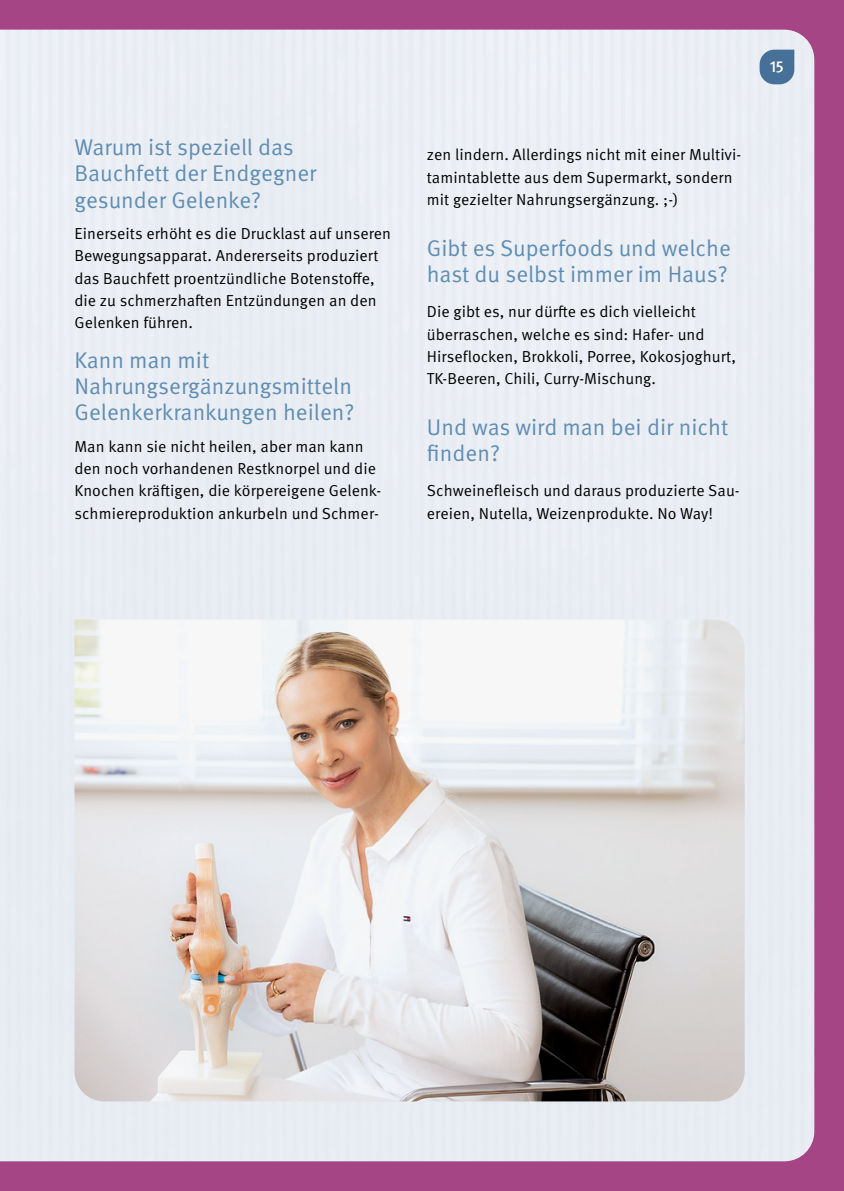
<style>
.page{position:relative;width:844px;height:1191px;background:#fff}
.page>*{position:absolute;margin:0;border:0;box-sizing:border-box;transform-origin:0 0}
.t1{font:22.75px/26.2px "Meta Pro Norm";color:#5f8db3}
.t2{font:15.92px/22.4px "Meta Pro Norm";letter-spacing:.005em;color:#000}
.t3{font:500 15.92px "Meta Pro";color:#fff}
</style>
<div class="page">
<div style="left:0;top:0;width:843px;height:1191px;background:#a64585"></div>
<div style="left:0;top:30px;width:814px;height:1131px;background:#e9eef3"></div>
<svg style="left:759px;top:50px;width:35px;height:34px"></svg>
<img style="left:74px;top:619px;width:670px;height:482px">
<h1 class="t1" style="left:74px;top:133px;width:244px">Warum ist speziell das<br>Bauchfett der Endgegner gesunder Gelenke?</h1>
<p class="t2" style="left:74px;top:221px;width:318px">Einerseits erhöht es die Drucklast auf unseren Bewegungsapparat. Andererseits produziert das Bauchfett proentzündliche Botenstoffe, die zu schmerzhaften Entzündungen an den Gelenken führen.</p>
<h1 class="t1" style="left:74px;top:345px;width:281px">Kann man mit<br>Nahrungsergänzungsmitteln<br>Gelenkerkrankungen heilen?</h1>
<p class="t2" style="left:74px;top:434px;width:308px">Man kann sie nicht heilen, aber man kann den noch vorhandenen Restknorpel und die Knochen kräftigen, die körpereigene Gelenk&shy;schmiereproduktion ankurbeln und Schmer-</p>
<p class="t3" style="left:769px;top:55px;width:15px">15</p>
<p class="t2" style="left:427px;top:142px;width:315px">zen lindern. Allerdings nicht mit einer Multivi&shy;tamintablette aus dem Supermarkt, sondern mit gezielter Nahrungsergänzung. ;-)</p>
<h1 class="t1" style="left:427px;top:233px;width:305px">Gibt es Superfoods und welche hast du selbst immer im Haus?</h1>
<p class="t2" style="left:427px;top:299px;width:310px">Die gibt es, nur dürfte es dich vielleicht überraschen, welche es sind: Hafer- und Hirseflocken, Brokkoli, Porree, Kokosjoghurt, TK-Beeren, Chili, Curry-Mischung.</p>
<h1 class="t1" style="left:427px;top:413px;width:303px">Und was wird man bei dir nicht finden?</h1>
<p class="t2" style="left:427px;top:478px;width:314px">Schweinefleisch und daraus produzierte Sau&shy;ereien, Nutella, Weizenprodukte. No Way!</p>
</div>
